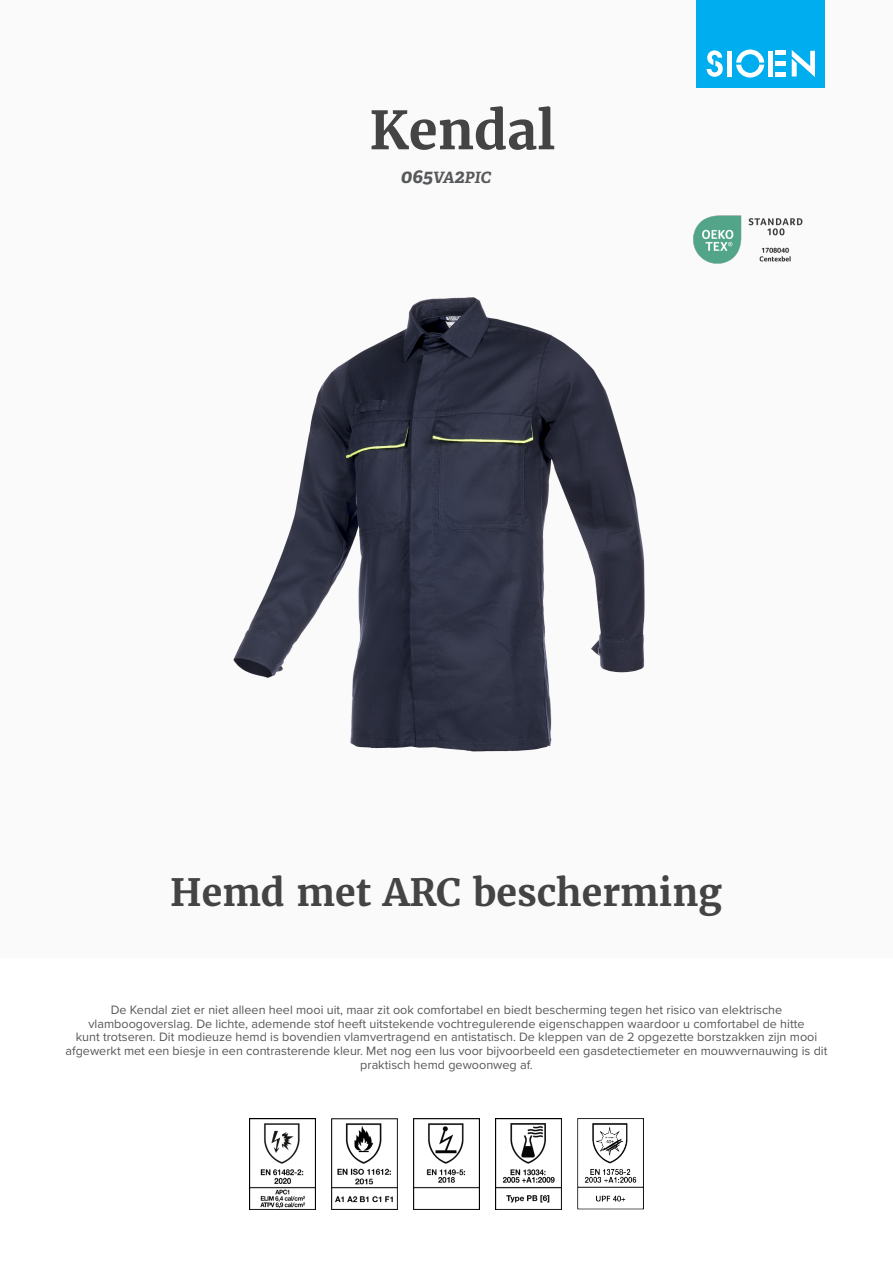
<style>
.page{position:relative;width:893px;height:1263px;background:#fff}
.page>*{position:absolute;margin:0;border:0;box-sizing:border-box;transform-origin:0 0}
.product_name{font:700 52.5px "Merriweather";color:#444}
.product_h2{font:700 37.5px "Merriweather";color:#444}
.product_ref{font:italic 700 15.6px "Adelle";color:#57585a}
.product_description{font:12.6px/13.6px "Proxima Nova";color:#57585a;text-align:center}
.s1{font-size:19.5px}
</style>
<div class="page">
<div style="left:0;top:0;width:893px;height:957px;background:#fafafa"></div>
<div style="left:697px;top:0;width:128px;height:88px;background:#00aeef"></div>
<svg style="left:707px;top:50px;width:16px;height:27px"></svg>
<svg style="left:736px;top:50px;width:28px;height:28px"></svg>
<div style="left:727px;top:51px;width:5px;height:26px;background:#fff"></div>
<div style="left:768px;top:51px;width:5px;height:26px;background:#fff"></div>
<div style="left:775px;top:72px;width:11px;height:5px;background:#fff"></div>
<div style="left:775px;top:61px;width:11px;height:5px;background:#fff"></div>
<hr style="left:775px;top:51px;width:11px;height:4px;background:#fff">
<svg style="left:792px;top:50px;width:23px;height:27px"></svg>
<img style="left:693px;top:215px;width:110px;height:49px">
<img style="left:249px;top:1118px;width:66px;height:92px">
<img style="left:331px;top:1118px;width:66px;height:92px">
<img style="left:413px;top:1118px;width:67px;height:92px">
<img style="left:495px;top:1118px;width:67px;height:92px">
<img style="left:577px;top:1118px;width:67px;height:92px">
<img style="left:233px;top:297px;width:412px;height:455px">
<p class="product_name" style="left:369px;top:97px;width:188px">Kendal</p>
<p class="product_ref" style="left:401px;top:168px;width:91px"><span class="s1">065</span>VA<span class="s1">2</span>PIC</p>
<p class="product_h2" style="left:170px;top:868px;width:553px">Hemd met ARC bescherming</p>
<p class="product_description" style="left:66px;top:1002px;width:763px">De Kendal ziet er niet alleen heel mooi uit, maar zit ook comfortabel en biedt bescherming tegen het risico van elektrische vlamboogoverslag. De lichte, ademende stof heeft uitstekende vochtregulerende eigenschappen waardoor u comfortabel de hitte<br>kunt trotseren. Dit modieuze hemd is bovendien vlamvertragend en antistatisch. De kleppen van de 2 opgezette borstzakken zijn mooi afgewerkt met een biesje in een contrasterende kleur. Met nog een lus voor bijvoorbeeld een gasdetectiemeter en mouwvernauwing is dit praktisch hemd gewoonweg af.</p>
</div>
